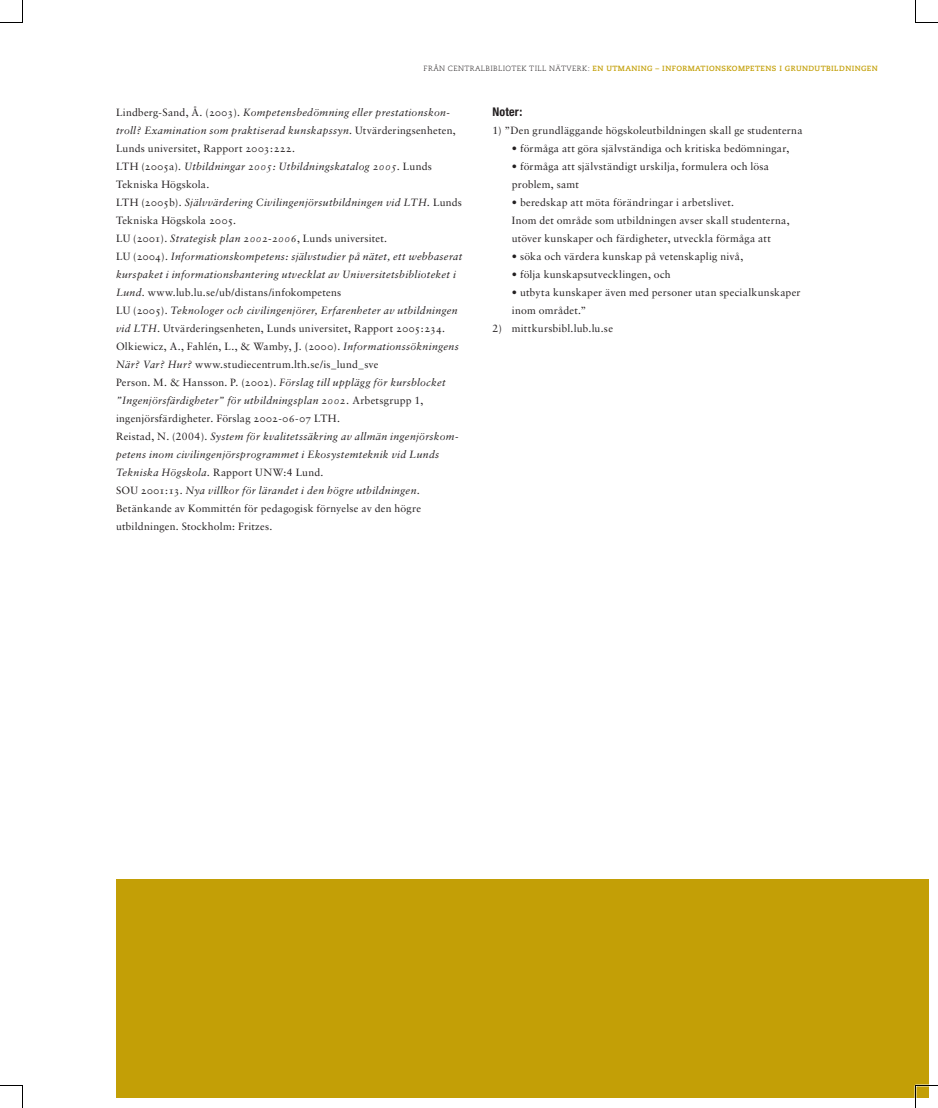
<style>
.page{position:relative;width:938px;height:1108px;background:#fff}
.page>*{position:absolute;margin:0;border:0;box-sizing:border-box;transform-origin:0 0}
.t1{font:700 condensed 12px "Helvetica Neue";letter-spacing:.015em;color:#231f20}
.t2{font:italic 10.5px/18px "Sabon";letter-spacing:.025em;color:#231f20}
.t3{font:10.5px/18px "Sabon";letter-spacing:.02em;color:#231f20}
.t4{font:10.5px/18px "Sabon Italic Os F";letter-spacing:.025em;color:#231f20}
.t5{font:700 7.5px "Caecilia";letter-spacing:.05em;color:#c39f06}
.s1{font-weight:300;color:#231f20}
.s2{font-style:normal}
.s3{font-family:"Sabon Roman SC";font-style:normal}
.s4{font-family:"Sabon"}
.s5{font-family:"Sabon Roman SC"}
.s6{font-family:"Sabon Italic Os F";font-style:normal}
</style>
<div class="page">
<div style="left:116px;top:880px;width:812px;height:218px;background:#c39f06"></div>
<hr style="left:914px;top:1085px;width:2px;height:23px;background:#fff">
<svg style="left:0;top:0;width:23px;height:23px"></svg>
<svg style="left:0;top:1085px;width:23px;height:23px"></svg>
<svg style="left:915px;top:0;width:23px;height:23px"></svg>
<svg style="left:915px;top:1085px;width:23px;height:23px"></svg>
<p class="t5" style="left:424px;top:64px;width:456px"><span class="s1">FRÅN CENTRALBIBLIOTEK TILL NÄTVERK:</span> EN UTMANING – INFORMATIONSKOMPETENS I GRUNDUTBILDNINGEN</p>
<p class="t2" style="left:116px;top:103px;width:341px"><span class="s2">Lindberg-Sand, Å. (</span><span class="s3">2003</span><span class="s2">).</span> Kompetensbedömning eller prestationskon&shy;troll? Examination som praktiserad kunskapssyn<span class="s2">. Utvärderingsenheten,<br>Lunds universitet, Rapport</span> <span class="s3">2003:222</span><span class="s2">.</span></p>
<p class="t4" style="left:116px;top:157px;width:317px"><span class="s4">LTH (</span><span class="s5">2005</span><span class="s4">a).</span> Utbildningar 2005: Utbildningskatalog 2005. <span class="s4">Lunds</span></p>
<p class="t2" style="left:116px;top:175px;width:348px"><span class="s2">Tekniska Högskola.<br>LTH (</span><span class="s3">2005</span><span class="s2">b).</span> Självvärdering Civilingenjörsutbildningen vid LTH. <span class="s2">Lunds Tekniska Högskola</span> <span class="s3">2005</span><span class="s2">.<br>LU (</span><span class="s3">2001</span><span class="s2">).</span> <span class="s6">Strategisk plan 2002-2006</span><span class="s2">, Lunds universitet.<br>LU (</span><span class="s3">2004</span><span class="s2">).</span> Informationskompetens: självstudier på nätet, ett webbaserat kurspaket i informationshantering utvecklat av Universitetsbiblioteket i Lund<span class="s2">. www.lub.lu.se/ub/distans/infokompetens<br>LU (</span><span class="s3">2005</span><span class="s2">).</span> Teknologer och civilingenjörer, Erfarenheter av utbildningen vid LTH. <span class="s2">Utvärderingsenheten, Lunds universitet, Rapport</span> <span class="s3">2005:234</span><span class="s2">.<br>Olkiewicz, A., Fahlén, L., &amp; Wamby, J. (</span><span class="s3">2000</span><span class="s2">).</span> Informationssökningens När? Var? Hur? <span class="s2">www.studiecentrum.lth.se/is_lund_sve</span></p>
<p class="t4" style="left:116px;top:373px;width:331px"><span class="s4">Person. M. &amp; Hansson. P. (</span><span class="s5">2002</span><span class="s4">).</span> Förslag till upplägg för kursblocket ”Ingenjörsfärdigheter” för utbildningsplan 2002. <span class="s4">Arbetsgrupp 1,</span></p>
<p class="t2" style="left:116px;top:409px;width:344px"><span class="s2">ingenjörsfärdigheter. Förslag</span> <span class="s3">2002-06-07</span> <span class="s2">LTH.<br>Reistad, N. (2004).</span> System för kvalitetssäkring av allmän ingenjörskom&shy;petens inom civilingenjörsprogrammet i Ekosystemteknik vid Lunds Tekniska Högskola. <span class="s2">Rapport UNW:4 Lund.<br>SOU</span> <span class="s3">2001:13</span><span class="s2">.</span> Nya villkor för lärandet i den högre utbildningen.<br><span class="s2">Betänkande av Kommittén för pedagogisk förnyelse av den högre utbildningen. Stockholm: Fritzes.</span></p>
<p class="t1" style="left:492px;top:105px;width:31px">Noter:</p>
<p class="t3" style="left:492px;top:121px;width:312px">1) ”Den grundläggande högskoleutbildningen skall ge studenterna</p>
<p class="t3" style="left:512px;top:139px;width:279px">• förmåga att göra självständiga och kritiska bedömningar,</p>
<p class="t3" style="left:512px;top:157px;width:259px">• förmåga att självständigt urskilja, formulera och lösa problem, samt</p>
<p class="t3" style="left:512px;top:193px;width:279px">• beredskap att möta förändringar i arbetslivet.<br>Inom det område som utbildningen avser skall studenterna, utöver kunskaper och färdigheter, utveckla förmåga att</p>
<p class="t3" style="left:512px;top:247px;width:233px">• söka och värdera kunskap på vetenskaplig nivå,</p>
<p class="t3" style="left:512px;top:265px;width:160px">• följa kunskapsutvecklingen, och</p>
<p class="t3" style="left:512px;top:283px;width:290px">• utbyta kunskaper även med personer utan specialkunskaper inom området.”</p>
<p class="t3" style="left:492px;top:319px;width:122px">2) mittkursbibl.lub.lu.se</p>
</div>
